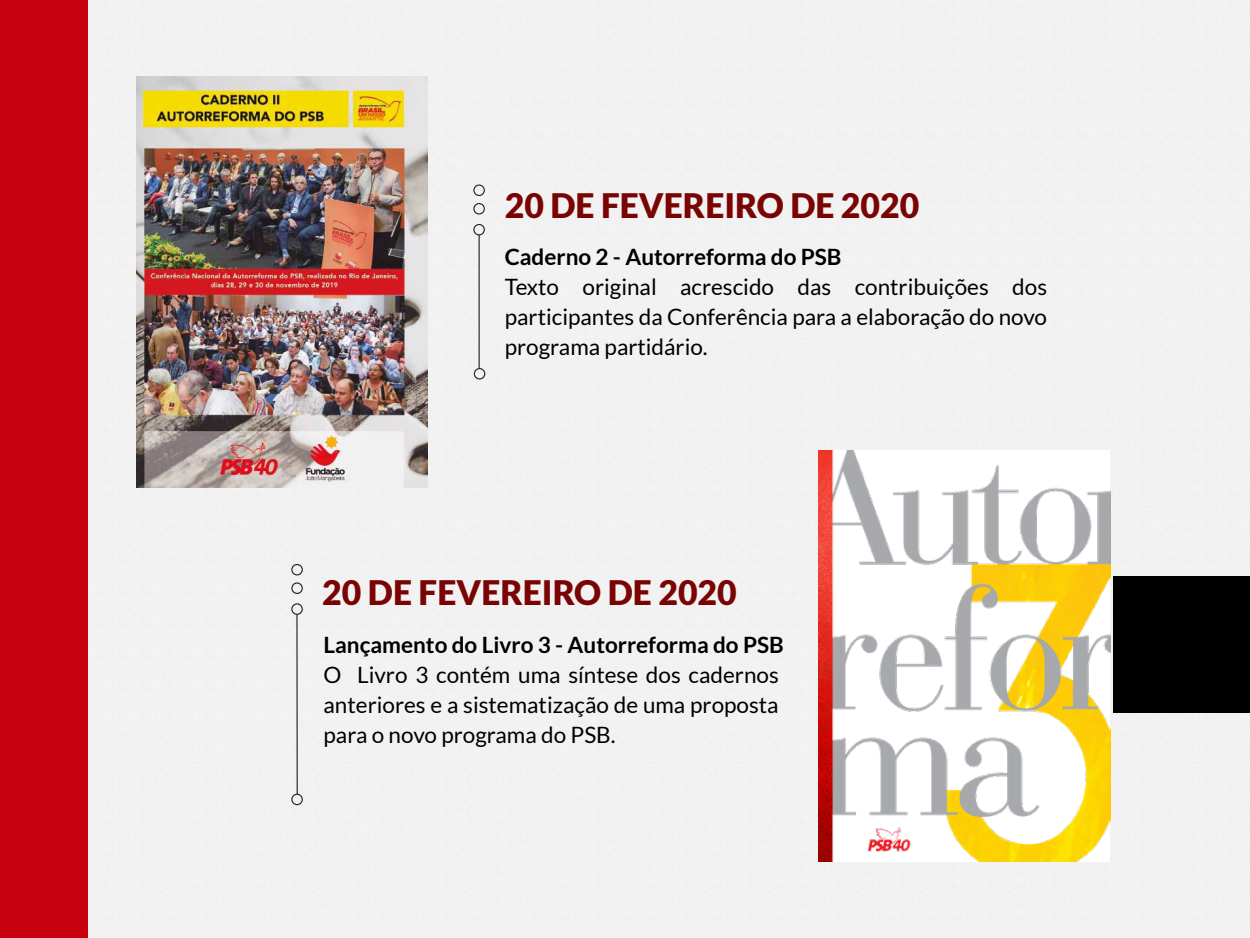
<style>
.page{position:relative;width:1250px;height:938px;background:#fff}
.page>*{position:absolute;margin:0;border:0;box-sizing:border-box;transform-origin:0 0}
.t1{font:900 33.75px "Lato";color:#7a0404}
.t2{font:22.5px/30px "Lato";color:#000;text-align:justify}
.t3{font:700 22.5px "Lato";color:#000}
</style>
<div class="page">
<div style="left:88px;top:0;width:1162px;height:938px;background:#f2f2f2"></div>
<div style="left:473px;top:224px;width:12px;height:11px;border:1px solid #1d262d;border-radius:50%"></div>
<div style="left:473px;top:203px;width:12px;height:11px;border:1px solid #1d262d;border-radius:50%"></div>
<div style="left:473px;top:184px;width:12px;height:12px;border:1px solid #1d262d;border-radius:50%"></div>
<hr style="left:479px;top:235px;width:1px;height:133px;background:#1d262d">
<div style="left:474px;top:368px;width:11px;height:11px;border:1px solid #1d262d;border-radius:50%"></div>
<img style="left:136px;top:76px;width:291px;height:412px">
<div style="left:291px;top:603px;width:12px;height:12px;border:1px solid #1d262d;border-radius:50%"></div>
<div style="left:291px;top:582px;width:12px;height:12px;border:1px solid #1d262d;border-radius:50%"></div>
<div style="left:291px;top:564px;width:12px;height:11px;border:1px solid #1d262d;border-radius:50%"></div>
<hr style="left:296px;top:614px;width:2px;height:180px;background:#1d262d">
<div style="left:291px;top:793px;width:12px;height:12px;border:1px solid #1d262d;border-radius:50%"></div>
<img style="left:819px;top:450px;width:291px;height:411px">
<div style="left:1114px;top:576px;width:136px;height:136px;background:#000"></div>
<div style="left:0;top:0;width:88px;height:938px;background:#c6000c"></div>
<h1 class="t1" style="left:505px;top:185px;width:416px">20 DE FEVEREIRO DE 2020</h1>
<p class="t3" style="left:505px;top:244px;width:338px">Caderno 2 - Autorreforma do PSB</p>
<p class="t2" style="left:505px;top:272px;width:544px">Texto original acrescido das contribuições dos participantes da Conferência para a elaboração do novo programa partidário.</p>
<h1 class="t1" style="left:322px;top:572px;width:416px">20 DE FEVEREIRO DE 2020</h1>
<p class="t3" style="left:324px;top:632px;width:462px">Lançamento do Livro 3 - Autorreforma do PSB</p>
<p class="t2" style="left:324px;top:660px;width:457px">O Livro 3 contém uma síntese dos cadernos anteriores e a sistematização de uma proposta para o novo programa do PSB.</p>
</div>
